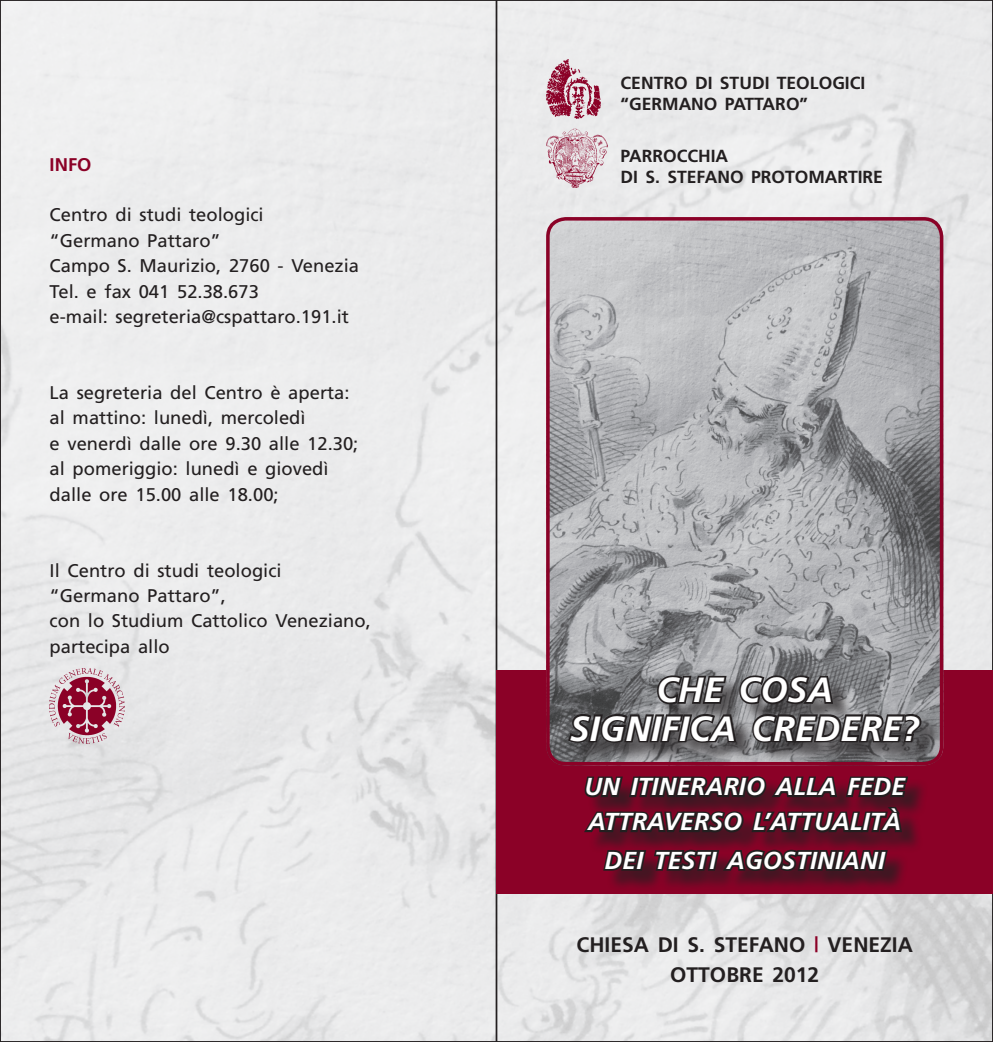
<style>
.page{position:relative;width:993px;height:1042px;background:#fff}
.page>*{position:absolute;margin:0;border:0;box-sizing:border-box;transform-origin:0 0}
.t1{font:italic 700 35px/38.5px "Frutiger";letter-spacing:.01em;color:#fff;text-align:center}
.t2{font:italic 700 24.5px/35px "Frutiger";letter-spacing:.01em;color:#fff}
.t3{font:700 21px "Frutiger";color:#231f20}
.t4{font:18.38px/25.4px "Frutiger";color:#231f20}
.t5{font:700 18.38px "Frutiger";color:#8b0127}
.t6{font:700 17.5px/21px "Frutiger";color:#231f20}
.s1{color:#8b0127}
</style>
<div class="page">
<img style="left:2px;top:2px;width:988px;height:1038px">
<hr style="left:495px;top:0;width:2px;height:1042px;background:#231f20">
<div style="left:496px;top:670px;width:496px;height:223px;background:#8b0127"></div>
<img style="left:546px;top:60px;width:54px;height:59px">
<img style="left:546px;top:128px;width:61px;height:60px">
<img style="left:546px;top:217px;width:397px;height:548px">
<div style="left:546px;top:217px;width:397px;height:548px;border:4px solid #8b0127;border-radius:18px"></div>
<div style="left:570px;top:677px;width:422px;height:247px;background:#231f20;opacity:.75"></div>
<svg style="left:566px;top:674px;width:356px;height:224px"></svg>
<img style="left:50px;top:668px;width:74px;height:75px">
<p class="t5" style="left:50px;top:153px;width:43px">INFO</p>
<p class="t4" style="left:50px;top:202px;width:311px">Centro di studi teologici<br>“Germano Pattaro”<br>Campo S. Maurizio, 2760 - Venezia<br>Tel. e fax 041 52.38.673<br>e-mail: segreteria@cspattaro.191.it</p>
<p class="t4" style="left:50px;top:380px;width:310px">La segreteria del Centro è aperta: al mattino: lunedì, mercoledì<br>e venerdì dalle ore 9.30 alle 12.30; al pomeriggio: lunedì e giovedì dalle ore 15.00 alle 18.00;</p>
<p class="t4" style="left:50px;top:557px;width:322px">Il Centro di studi teologici “Germano Pattaro”,<br>con lo Studium Cattolico Veneziano, partecipa allo</p>
<p class="t6" style="left:620px;top:72px;width:22px">CENT</p>
<p class="t6" style="left:663px;top:72px;width:125px">RODI STUDI TEO</p>
<p class="t6" style="left:809px;top:72px;width:43px">LOGICI</p>
<p class="t6" style="left:620px;top:93px;width:72px">“GE RMANO</p>
<p class="t6" style="left:724px;top:93px;width:20px">PATTA</p>
<p class="t6" style="left:775px;top:93px;width:34px">RO”</p>
<p class="t6" style="left:620px;top:145px;width:69px">PARROCCHIA<br>DI S. STEFANO</p>
<p class="t6" style="left:750px;top:166px;width:34px">PROTO</p>
<p class="t6" style="left:808px;top:166px;width:74px">MARTI RE</p>
<h1 class="t1" style="left:569px;top:670px;width:351px">CHE COSA<br>SIGNIFICA CREDERE?</h1>
<h2 class="t2" style="left:584px;top:769px;width:322px">UN ITINERARIO ALLA FEDE<br>ATTRAVERSO L’ATTUALITÀ</h2>
<h2 class="t2" style="left:604px;top:842px;width:281px">DEI TESTI AGOSTINIANI</h2>
<p class="t3" style="left:576px;top:933px;width:278px">CHIESA DI S. STEFANO <span class="s1">|</span> VENE</p>
<p class="t3" style="left:879px;top:933px;width:23px">ZIA</p>
<p class="t3" style="left:670px;top:962px;width:15px">OTTO</p>
<p class="t3" style="left:726px;top:962px;width:94px">BRE 2012</p>
</div>
